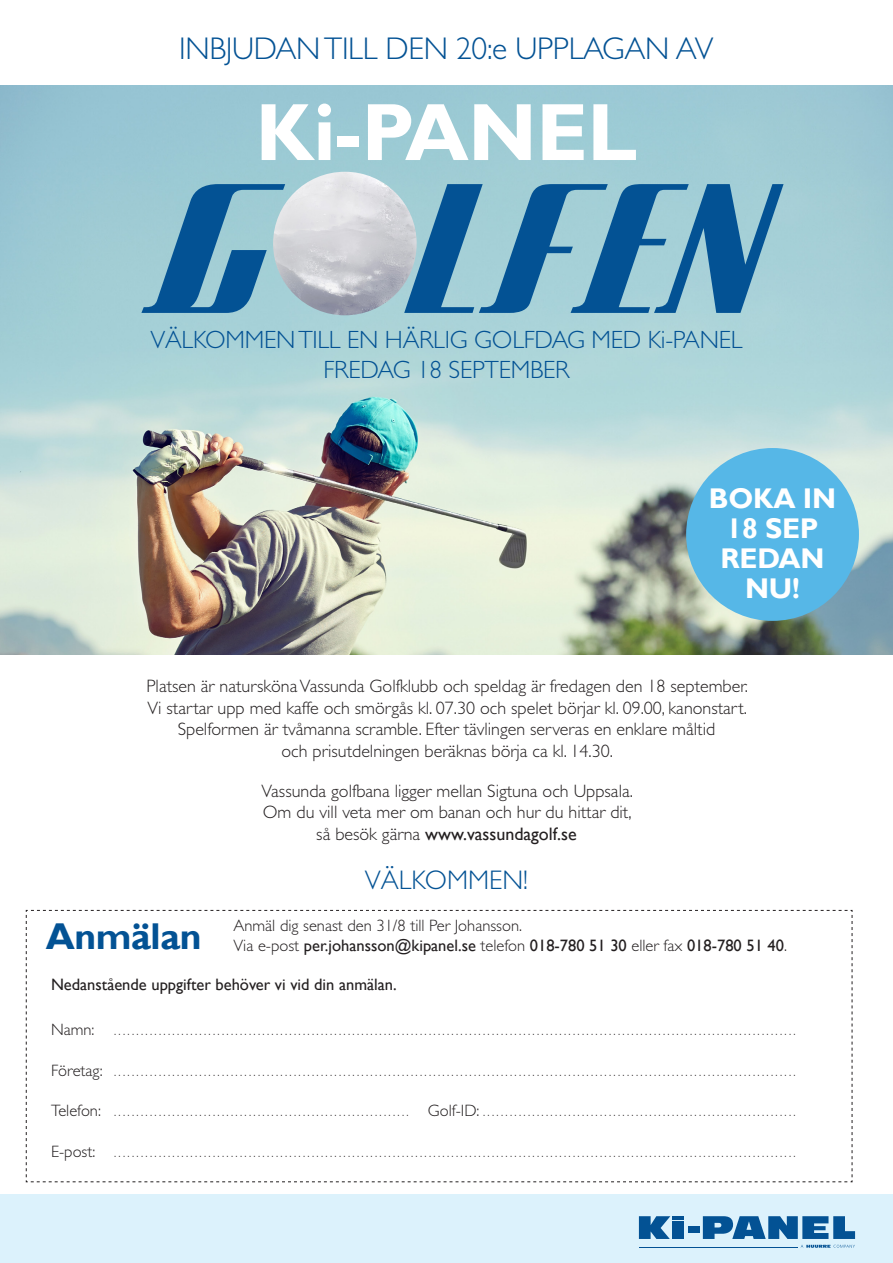
<style>
.page{position:relative;width:893px;height:1263px;background:#fff}
.page>*{position:absolute;margin:0;border:0;box-sizing:border-box;transform-origin:0 0}
.t1{font:155.55px "Sad Films";color:#035294;scale:1.35 1}
.t2{font:700 81.75px "Gill Sans";letter-spacing:-.01em;color:#fff}
.t3{font:700 37.35px "Gill Sans";letter-spacing:-.01em;color:#035294}
.t4{font:300 31.5px "Gill Sans";letter-spacing:-.01em;color:#035294}
.t5{font:700 28.5px "Gill Sans";letter-spacing:-.01em;color:#fff}
.t6{font:300 27px "Gill Sans";color:#035294}
.t7{font:300 25.05px "Gill Sans";letter-spacing:-.01em;color:#035294}
.t8{font:300 18px "Gill Sans";color:#231f20}
.t9{font:18px "Gill Sans";color:#231f20}
.t10{font:16.5px "Gill Sans";color:#231f20}
.t11{font:300 16.5px "Gill Sans";color:#231f20}
.t12{font:300 12px "Gill Sans";color:#231f20}
.s1{font-weight:300}
.s2{font-size:16.5px}
</style>
<div class="page">
<img style="left:0;top:85px;width:893px;height:570px">
<div style="left:0;top:1195px;width:893px;height:68px;background:#dcf2fc"></div>
<svg style="left:639px;top:1216px;width:31px;height:23px"></svg>
<hr style="left:672px;top:1216px;width:12px;height:4px;background:#035294">
<div style="left:672px;top:1222px;width:12px;height:17px;background:#035294"></div>
<div style="left:688px;top:1226px;width:11px;height:6px;background:#035294"></div>
<svg style="left:703px;top:1216px;width:152px;height:23px"></svg>
<hr style="left:639px;top:1247px;width:159px;height:1px;background:#035294">
<svg style="left:801px;top:1245px;width:54px;height:3px"></svg>
<div style="left:686px;top:448px;width:173px;height:173px;background:#56b7e7;border-radius:50%"></div>
<svg style="left:26px;top:910px;width:827px;height:272px"></svg>
<img style="left:273px;top:172px;width:144px;height:143px;border-radius:72px">
<p class="t4" style="left:179px;top:31px;width:536px">INBJUDAN TILL DEN 20:e UPPLAGAN AV</p>
<p class="t2" style="left:255px;top:83px;width:383px">Ki-PANEL</p>
<p class="t1" style="left:146px;top:162px;width:446px">G LFEN</p>
<p class="t7" style="left:150px;top:325px;width:593px">VÄLKOMMEN TILL EN HÄRLIG GOLFDAG MED Ki-PANEL</p>
<p class="t7" style="left:323px;top:355px;width:247px">FREDAG 18 SEPTEMBER</p>
<p class="t5" style="left:709px;top:481px;width:129px">BOKA IN</p>
<p class="t5" style="left:727px;top:511px;width:93px">18 SEP</p>
<p class="t5" style="left:721px;top:541px;width:105px">REDAN</p>
<p class="t5" style="left:745px;top:571px;width:56px">NU!</p>
<p class="t8" style="left:146px;top:676px;width:603px">Platsen är natursköna Vassunda Golfklubb och speldag är fredagen den 18 september.</p>
<p class="t8" style="left:147px;top:698px;width:601px">Vi startar upp med kaffe och smörgås kl. 07.30 och spelet börjar kl. 09.00, kanonstart.</p>
<p class="t8" style="left:178px;top:719px;width:539px">Spelformen är tvåmanna scramble. Efter tävlingen serveras en enklare måltid</p>
<p class="t8" style="left:281px;top:741px;width:333px">och prisutdelningen beräknas börja ca kl. 14.30.</p>
<p class="t8" style="left:261px;top:780px;width:373px">Vassunda golfbana ligger mellan Sigtuna och Uppsala.</p>
<p class="t8" style="left:263px;top:802px;width:370px">Om du vill veta mer om banan och hur du hittar dit,</p>
<p class="t9" style="left:316px;top:823px;width:262px"><span class="s1">så besök gärna</span> www.vassundagolf.se</p>
<p class="t6" style="left:365px;top:864px;width:165px">VÄLKOMMEN!</p>
<p class="t11" style="left:233px;top:916px;width:290px">Anmäl dig senast den 31/8 till Per Johansson.</p>
<p class="t10" style="left:233px;top:935px;width:555px"><span class="s1">Via e-post</span> per.johansson@kipanel.se <span class="s1">telefon</span> 018-780 51 30 <span class="s1">eller fax</span> 018-780 51 40<span class="s1">.</span></p>
<p class="t10" style="left:51px;top:975px;width:347px">Nedanstående uppgifter behöver vi vid din anmälan.</p>
<p class="t3" style="left:46px;top:913px;width:157px">Anmälan</p>
<p class="t12" style="left:51px;top:1024px;width:746px"><span class="s2">Namn:</span> . . . . . . . . . . . . . . . . . . . . . . . . . . . . . . . . . . . . . . . . . . . . . . . . . . . . . . . . . . . . . . . . . . . . . . . . . . . . . . . . . . . . . . . . . . . . . . . . . . . . . . . . . . . . . . . . . . . . . . . . . . . . . . . . . . . . . . . . . . . . . . . . . . . . . . . .</p>
<p class="t12" style="left:51px;top:1065px;width:746px"><span class="s2">Företag:</span> . . . . . . . . . . . . . . . . . . . . . . . . . . . . . . . . . . . . . . . . . . . . . . . . . . . . . . . . . . . . . . . . . . . . . . . . . . . . . . . . . . . . . . . . . . . . . . . . . . . . . . . . . . . . . . . . . . . . . . . . . . . . . . . . . . . . . . . . . . . . . . . . . . . . . . . .</p>
<p class="t12" style="left:51px;top:1105px;width:746px"><span class="s2">Telefon:</span> . . . . . . . . . . . . . . . . . . . . . . . . . . . . . . . . . . . . . . . . . . . . . . . . . . . . . . . . . . . . . . . . . . <span class="s2">Golf-ID:</span> . . . . . . . . . . . . . . . . . . . . . . . . . . . . . . . . . . . . . . . . . . . . . . . . . . . . . . . . . . . . . . . . . . . . . .</p>
<p class="t12" style="left:51px;top:1146px;width:746px"><span class="s2">E-post:</span> . . . . . . . . . . . . . . . . . . . . . . . . . . . . . . . . . . . . . . . . . . . . . . . . . . . . . . . . . . . . . . . . . . . . . . . . . . . . . . . . . . . . . . . . . . . . . . . . . . . . . . . . . . . . . . . . . . . . . . . . . . . . . . . . . . . . . . . . . . . . . . . . . . . . . . . .</p>
</div>
